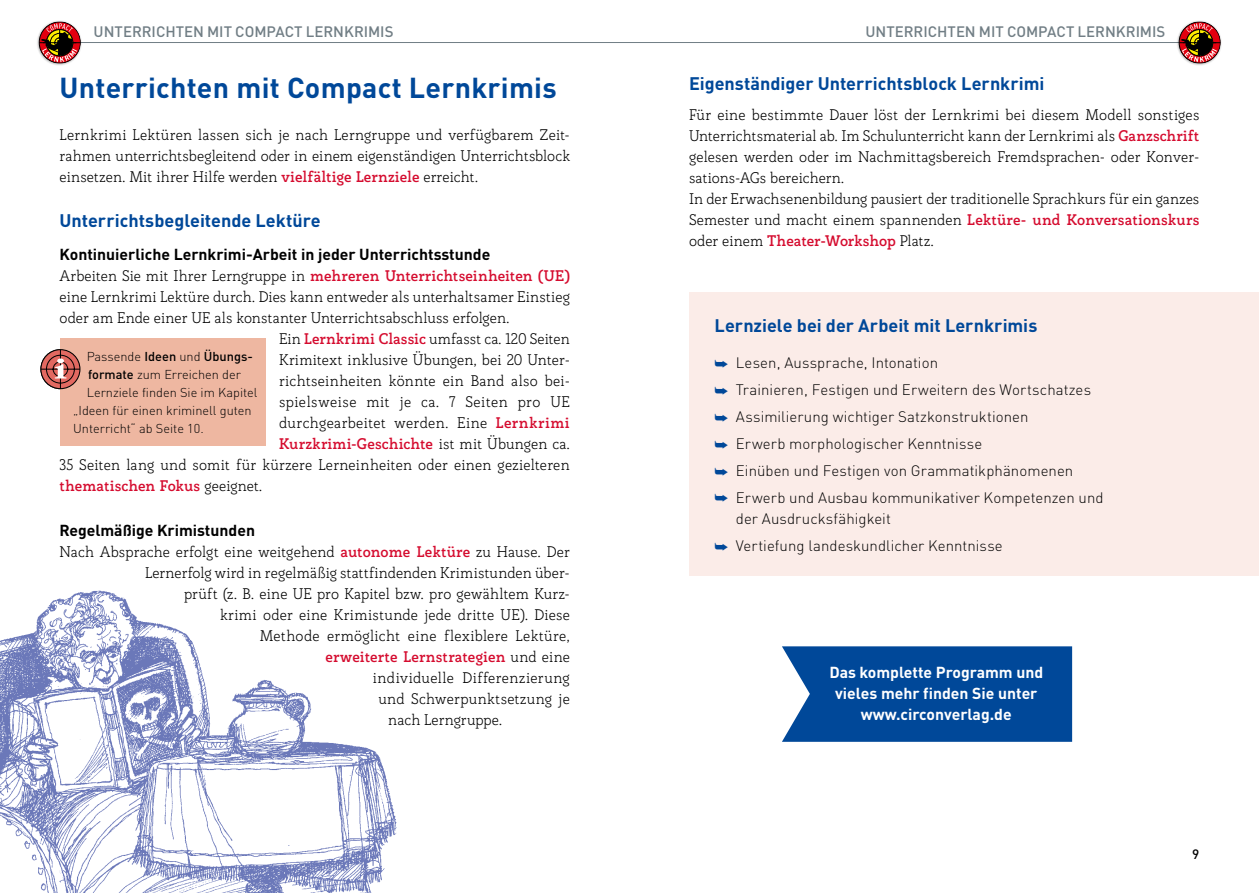
<style>
.page{position:relative;width:1259px;height:893px;background:#fff}
.page>*{position:absolute;margin:0;border:0;box-sizing:border-box;transform-origin:0 0}
.t1{font:700 28.5px "DINOT";letter-spacing:.01em;color:#004899}
.t2{font:700 18px "DINOT";color:#004899}
.t3{font:700 15.75px "DINOT";color:#000}
.t4{font:700 15.75px/21px "DINOT";color:#fff;text-align:center}
.t5{font:300 15px/21px "Rogliano";letter-spacing:.005em;color:#000;text-align:justify}
.t6{font:300 15px/27px "DINOT";letter-spacing:.005em;color:#000}
.t7{font:700 15px "Rogliano";color:#d50c2f}
.t8{font:500 15px "DINOT";color:#717e85}
.t9{font:300 15px "Rogliano";letter-spacing:.025em;color:#000}
.t10{font:300 15px "Rogliano";letter-spacing:.03em;color:#000}
.t11{font:500 13.5px "DINOT";color:#000}
.t12{font:300 12.75px "DINOT";color:#000}
.t13{font:500 12.75px "DINOT";color:#000}
.s1{font-weight:700;color:#d50c2f}
.s2{font-weight:300;color:#000}
.s3{font-weight:300}
.s4{font-weight:500}
.s5{color:#004899}
</style>
<div class="page">
<hr style="left:72px;top:42px;width:1123px;height:1px;background:#717e85">
<div style="left:37px;top:21px;width:45px;height:45px;background:#000;opacity:.3"></div>
<svg style="left:39px;top:22px;width:42px;height:41px;background:#9c5748"></svg>
<div style="left:1176px;top:21px;width:46px;height:45px;background:#000;opacity:.3"></div>
<svg style="left:1178px;top:22px;width:42px;height:41px;background:#9c5749"></svg>
<svg style="left:782px;top:646px;width:290px;height:96px;background:#0d529e"></svg>
<div style="left:689px;top:293px;width:570px;height:283px;background:#fbece8"></div>
<img style="left:0;top:590px;width:397px;height:303px">
<div style="left:60px;top:338px;width:206px;height:107px;background:#eeb7a1"></div>
<svg style="left:40px;top:349px;width:40px;height:41px"></svg>
<p class="t8" style="left:94px;top:22px;width:301px">UNTERRICHTEN MIT COMPACT LERNKRIMIS</p>
<p class="t8" style="left:865px;top:22px;width:301px">UNTERRICHTEN MIT COMPACT LERNKRIMIS</p>
<h1 class="t1" style="left:60px;top:69px;width:498px">Unterrichten mit Compact Lernkrimis</h1>
<p class="t5" style="left:60px;top:124px;width:512px">Lernkrimi Lektüren lassen sich je nach Lerngruppe und verfügbarem Zeit&shy;rahmen unterrichtsbegleitend oder in einem eigenständigen Unterrichtsblock einsetzen. Mit ihrer Hilfe werden <span class="s1">vielfältige Lernziele</span> erreicht.</p>
<p class="t2" style="left:60px;top:209px;width:263px">Unterrichtsbegleitende Lektüre</p>
<p class="t3" style="left:60px;top:244px;width:432px">Kontinuierliche Lernkrimi-Arbeit in jeder Unterrichtsstunde</p>
<p class="t7" style="left:60px;top:266px;width:512px"><span class="s2">Arbeiten Sie mit Ihrer Lerngruppe in</span> mehreren Unterrichtseinheiten (UE)</p>
<p class="t5" style="left:60px;top:286px;width:512px">eine Lernkrimi Lektüre durch. Dies kann entweder als unterhaltsamer Einstieg</p>
<p class="t5" style="left:60px;top:307px;width:452px">oder am Ende einer UE als konstanter Unterrichtsabschluss erfolgen.</p>
<p class="t5" style="left:279px;top:328px;width:292px">Ein <span class="s1">Lernkrimi Classic</span> umfasst ca. 120 Seiten</p>
<p class="t5" style="left:279px;top:349px;width:292px">Krimitext inklusive Übungen, bei 20 Unter-</p>
<p class="t5" style="left:279px;top:370px;width:292px">richtseinheiten könnte ein Band also bei-</p>
<p class="t10" style="left:279px;top:392px;width:292px">spielsweise mit je ca. 7 Seiten pro UE</p>
<p class="t9" style="left:279px;top:413px;width:292px">durchgearbeitet werden. Eine <span class="s1">Lernkrimi</span></p>
<p class="t7" style="left:279px;top:434px;width:292px">Kurzkrimi-Geschichte <span class="s2">ist mit Übungen ca.</span></p>
<p class="t5" style="left:60px;top:454px;width:512px">35 Seiten lang und somit für kürzere Lerneinheiten oder einen gezielteren</p>
<p class="t7" style="left:60px;top:476px;width:204px">thematischen Fokus <span class="s2">geeignet.</span></p>
<p class="t3" style="left:60px;top:520px;width:197px">Regelmäßige Krimistunden</p>
<p class="t5" style="left:60px;top:541px;width:512px">Nach Absprache erfolgt eine weitgehend <span class="s1">autonome Lektüre</span> zu Hause. Der</p>
<p class="t5" style="left:145px;top:562px;width:426px">Lernerfolg wird in regelmäßig stattfindenden Krimistunden über-</p>
<p class="t5" style="left:184px;top:583px;width:385px">prüft (z. B. eine UE pro Kapitel bzw. pro gewähltem Kurz-</p>
<p class="t5" style="left:220px;top:604px;width:351px">krimi oder eine Krimistunde jede dritte UE). Diese</p>
<p class="t5" style="left:260px;top:625px;width:312px">Methode ermöglicht eine flexiblere Lektüre,</p>
<p class="t7" style="left:325px;top:647px;width:246px">erweiterte Lernstrategien <span class="s2">und eine</span></p>
<p class="t9" style="left:373px;top:668px;width:198px">individuelle Differenzierung</p>
<p class="t5" style="left:378px;top:688px;width:193px">und Schwerpunktsetzung je</p>
<p class="t5" style="left:388px;top:709px;width:116px">nach Lerngruppe.</p>
<p class="t13" style="left:87px;top:348px;width:168px"><span class="s3">Passende</span> Ideen <span class="s3">und</span> Übungs-</p>
<p class="t12" style="left:88px;top:366px;width:154px"><span class="s4">formate</span> zum Erreichen der</p>
<p class="t12" style="left:87px;top:384px;width:172px">Lernziele finden Sie im Kapitel</p>
<p class="t12" style="left:73px;top:402px;width:180px">„Ideen für einen kriminell guten</p>
<p class="t12" style="left:73px;top:420px;width:132px">Unterricht“ ab Seite 10.</p>
<p class="t2" style="left:689px;top:72px;width:357px">Eigenständiger Unterrichtsblock Lernkrimi</p>
<p class="t5" style="left:689px;top:104px;width:512px;text-align:left">Für eine bestimmte Dauer löst der Lernkrimi bei diesem Modell sonstiges Unterrichtsmaterial ab. Im Schulunterricht kann der Lernkrimi als <span class="s1">Ganzschrift </span>gelesen werden oder im Nachmittagsbereich Fremdsprachen- oder Konver&shy;sations-AGs bereichern.<br>In der Erwachsenenbildung pausiert der traditionelle Sprachkurs für ein ganzes Semester und macht einem spannenden <span class="s1">Lektüre- und Konversationskurs </span>oder einem <span class="s1">Theater-Workshop</span> Platz.</p>
<p class="t2" style="left:714px;top:314px;width:324px">Lernziele bei der Arbeit mit Lernkrimis</p>
<p class="t6" style="left:714px;top:348px;width:390px"><span class="s5">➥</span> Lesen, Aussprache, Intonation<br><span class="s5">➥</span> Trainieren, Festigen und Erweitern des Wortschatzes <span class="s5">➥</span> Assimilierung wichtiger Satzkonstruktionen<br><span class="s5">➥</span> Erwerb morphologischer Kenntnisse<br><span class="s5">➥</span> Einüben und Festigen von Grammatikphänomenen<br><span class="s5">➥</span> Erwerb und Ausbau kommunikativer Kompetenzen und</p>
<p class="t6" style="left:714px;top:504px;width:290px;text-indent:21px">der Ausdrucksfähigkeit<br><span class="s5">➥</span> Vertiefung landeskundlicher Kenntnisse</p>
<p class="t4" style="left:829px;top:661px;width:215px">Das komplette Programm und vieles mehr finden Sie unter www.circonverlag.de</p>
<p class="t11" style="left:1192px;top:845px;width:9px">9</p>
</div>
